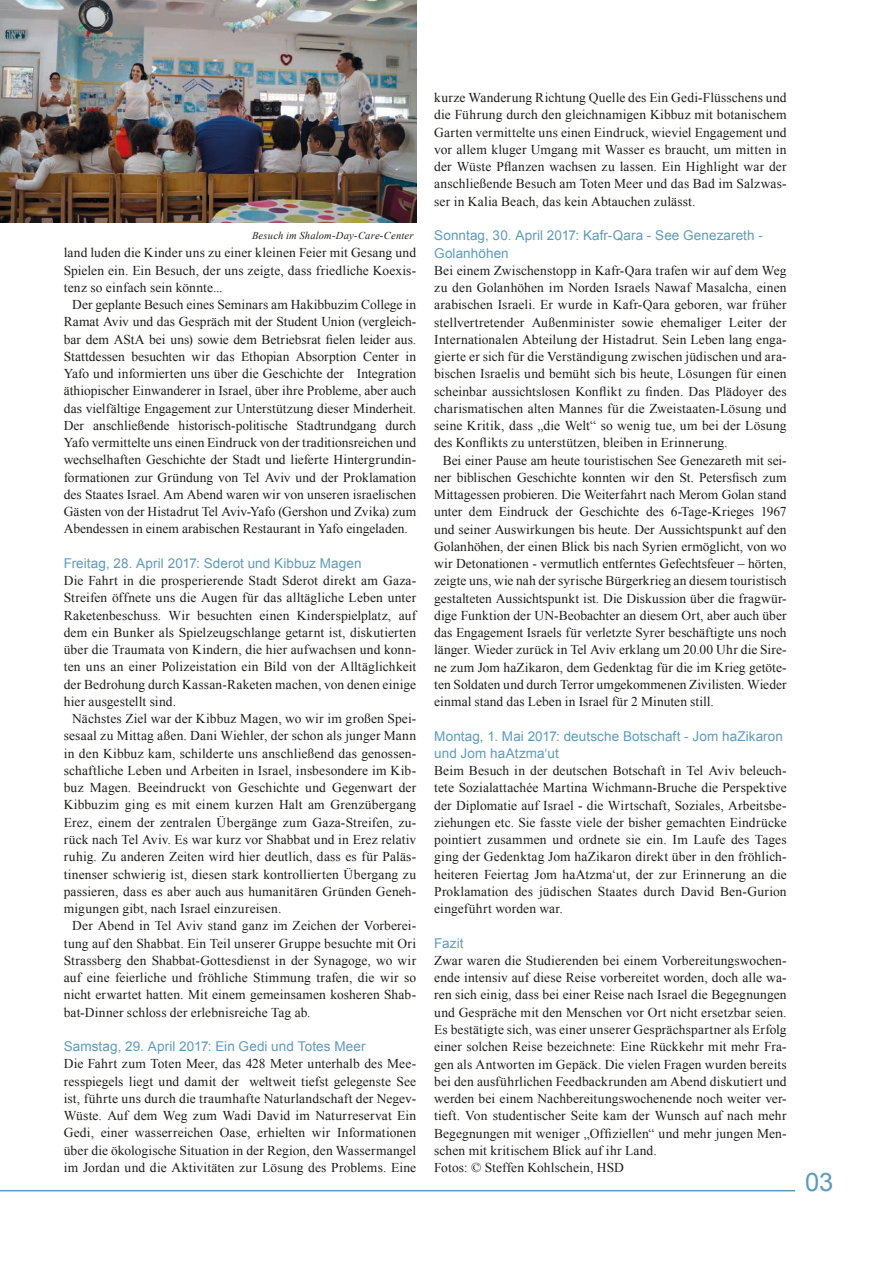
<style>
.page{position:relative;width:893px;height:1263px;background:#fff}
.page>*{position:absolute;margin:0;border:0;box-sizing:border-box;transform-origin:0 0}
.t1{font:25.5px "Arial";color:#5c9bbd}
.t2{font:13.5px/17.2px "Times New Roman";letter-spacing:.01em;color:#1d1d1b;text-align:justify}
.t3{font:13.5px/17.2px "Arial";letter-spacing:.005em;color:#5c9bbd}
.t4{font:italic 10.5px "Times New Roman";letter-spacing:.02em;color:#1d1d1b}
</style>
<div class="page">
<hr style="left:0;top:1190px;width:795px;height:1px;background:#5c9bbd">
<img style="left:1px;top:0;width:415px;height:223px">
<p class="t4" style="left:252px;top:228px;width:163px">Besuch im Shalom-Day-Care-Center</p>
<p class="t2" style="left:64px;top:244px;width:354px">land luden die Kinder uns zu einer kleinen Feier mit Gesang und Spielen ein. Ein Besuch, der uns zeigte, dass friedliche Koexis&shy;tenz so einfach sein könnte...</p>
<p class="t2" style="left:64px;top:296px;width:354px;text-indent:9px">Der geplante Besuch eines Seminars am Hakibbuzim College in Ramat Aviv und das Gespräch mit der Student Union (vergleich&shy;bar dem AStA bei uns) sowie dem Betriebsrat fielen leider aus.<br>Stattdessen besuchten wir das Ethopian Absorption Center in Yafo und informierten uns über die Geschichte der Integration äthiopischer Einwanderer in Israel, über ihre Probleme, aber auch das vielfältige Engagement zur Unterstützung dieser Minderheit.<br>Der anschließende historisch-politische Stadtrundgang durch Yafo vermittelte uns einen Eindruck von der traditionsreichen und wechselhaften Geschichte der Stadt und lieferte Hintergrundin&shy;formationen zur Gründung von Tel Aviv und der Proklamation des Staates Israel. Am Abend waren wir von unseren israelischen Gästen von der Histadrut Tel Aviv-Yafo (Gershon und Zvika) zum Abendessen in einem arabischen Restaurant in Yafo eingeladen.</p>
<p class="t3" style="left:64px;top:555px;width:299px">Freitag, 28. April 2017: Sderot und Kibbuz Magen</p>
<p class="t2" style="left:64px;top:572px;width:354px">Die Fahrt in die prosperierende Stadt Sderot direkt am Gaza-Streifen öffnete uns die Augen für das alltägliche Leben unter Raketenbeschuss. Wir besuchten einen Kinderspielplatz, auf dem ein Bunker als Spielzeugschlange getarnt ist, diskutierten über die Traumata von Kindern, die hier aufwachsen und konn&shy;ten uns an einer Polizeistation ein Bild von der Alltäglichkeit der Bedrohung durch Kassan-Raketen machen, von denen einige hier ausgestellt sind.</p>
<p class="t2" style="left:64px;top:710px;width:354px;text-indent:9px">Nächstes Ziel war der Kibbuz Magen, wo wir im großen Spei&shy;sesaal zu Mittag aßen. Dani Wiehler, der schon als junger Mann in den Kibbuz kam, schilderte uns anschließend das genossen&shy;schaftliche Leben und Arbeiten in Israel, insbesondere im Kib&shy;buz Magen. Beeindruckt von Geschichte und Gegenwart der Kibbuzim ging es mit einem kurzen Halt am Grenzübergang Erez, einem der zentralen Übergänge zum Gaza-Streifen, zu&shy;rück nach Tel Aviv. Es war kurz vor Shabbat und in Erez relativ ruhig. Zu anderen Zeiten wird hier deutlich, dass es für Paläs&shy;tinenser schwierig ist, diesen stark kontrollierten Übergang zu passieren, dass es aber auch aus humanitären Gründen Geneh&shy;migungen gibt, nach Israel einzureisen.</p>
<p class="t2" style="left:64px;top:917px;width:354px;text-indent:9px">Der Abend in Tel Aviv stand ganz im Zeichen der Vorberei&shy;tung auf den Shabbat. Ein Teil unserer Gruppe besuchte mit Ori Strassberg den Shabbat-Gottesdienst in der Synagoge, wo wir auf eine feierliche und fröhliche Stimmung trafen, die wir so nicht erwartet hatten. Mit einem gemeinsamen kosheren Shab&shy;bat-Dinner schloss der erlebnisreiche Tag ab.</p>
<p class="t3" style="left:64px;top:1038px;width:303px">Samstag, 29. April 2017: Ein Gedi und Totes Meer</p>
<p class="t2" style="left:64px;top:1055px;width:354px">Die Fahrt zum Toten Meer, das 428 Meter unterhalb des Mee&shy;resspiegels liegt und damit der weltweit tiefst gelegenste See ist, führte uns durch die traumhafte Naturlandschaft der Negev-Wüste. Auf dem Weg zum Wadi David im Naturreservat Ein Gedi, einer wasserreichen Oase, erhielten wir Informationen über die ökologische Situation in der Region, den Wassermangel im Jordan und die Aktivitäten zur Lösung des Problems. Eine</p>
<p class="t2" style="left:434px;top:89px;width:354px">kurze Wanderung Richtung Quelle des Ein Gedi-Flüsschens und die Führung durch den gleichnamigen Kibbuz mit botanischem Garten vermittelte uns einen Eindruck, wieviel Engagement und vor allem kluger Umgang mit Wasser es braucht, um mitten in der Wüste Pflanzen wachsen zu lassen. Ein Highlight war der anschließende Besuch am Toten Meer und das Bad im Salzwas&shy;ser in Kalia Beach, das kein Abtauchen zulässt.</p>
<p class="t3" style="left:434px;top:227px;width:330px">Sonntag, 30. April 2017: Kafr-Qara - See Genezareth -<br>Golanhöhen</p>
<p class="t2" style="left:434px;top:261px;width:354px">Bei einem Zwischenstopp in Kafr-Qara trafen wir auf dem Weg zu den Golanhöhen im Norden Israels Nawaf Masalcha, einen arabischen Israeli. Er wurde in Kafr-Qara geboren, war früher stellvertretender Außenminister sowie ehemaliger Leiter der Internationalen Abteilung der Histadrut. Sein Leben lang enga&shy;gierte er sich für die Verständigung zwischen jüdischen und ara&shy;bischen Israelis und bemüht sich bis heute, Lösungen für einen scheinbar aussichtslosen Konflikt zu finden. Das Plädoyer des charismatischen alten Mannes für die Zweistaaten-Lösung und seine Kritik, dass „die Welt“ so wenig tue, um bei der Lösung des Konflikts zu unterstützen, bleiben in Erinnerung.</p>
<p class="t2" style="left:434px;top:451px;width:354px;text-indent:9px">Bei einer Pause am heute touristischen See Genezareth mit sei&shy;ner biblischen Geschichte konnten wir den St. Petersfisch zum Mittagessen probieren. Die Weiterfahrt nach Merom Golan stand unter dem Eindruck der Geschichte des 6-Tage-Krieges 1967 und seiner Auswirkungen bis heute. Der Aussichtspunkt auf den Golanhöhen, der einen Blick bis nach Syrien ermöglicht, von wo wir Detonationen - vermutlich entferntes Gefechtsfeuer – hörten, zeigte uns, wie nah der syrische Bürgerkrieg an diesem touristisch gestalteten Aussichtspunkt ist. Die Diskussion über die fragwür&shy;dige Funktion der UN-Beobachter an diesem Ort, aber auch über das Engagement Israels für verletzte Syrer beschäftigte uns noch länger. Wieder zurück in Tel Aviv erklang um 20.00 Uhr die Sire&shy;ne zum Jom haZikaron, dem Gedenktag für die im Krieg getöte&shy;ten Soldaten und durch Terror umgekommenen Zivilisten. Wieder einmal stand das Leben in Israel für 2 Minuten still.</p>
<p class="t3" style="left:434px;top:727px;width:350px">Montag, 1. Mai 2017: deutsche Botschaft - Jom haZikaron und Jom haAtzma‘ut</p>
<p class="t2" style="left:434px;top:762px;width:354px">Beim Besuch in der deutschen Botschaft in Tel Aviv beleuch&shy;tete Sozialattachée Martina Wichmann-Bruche die Perspektive der Diplomatie auf Israel - die Wirtschaft, Soziales, Arbeitsbe&shy;ziehungen etc. Sie fasste viele der bisher gemachten Eindrücke pointiert zusammen und ordnete sie ein. Im Laufe des Tages ging der Gedenktag Jom haZikaron direkt über in den fröhlich&shy;heiteren Feiertag Jom haAtzma‘ut, der zur Erinnerung an die Proklamation des jüdischen Staates durch David Ben-Gurion eingeführt worden war.</p>
<p class="t3" style="left:434px;top:934px;width:31px">Fazit</p>
<p class="t2" style="left:434px;top:952px;width:354px;text-align:left">Zwar waren die Studierenden bei einem Vorbereitungswochen&shy;ende intensiv auf diese Reise vorbereitet worden, doch alle wa&shy;ren sich einig, dass bei einer Reise nach Israel die Begegnungen und Gespräche mit den Menschen vor Ort nicht ersetzbar seien.<br>Es bestätigte sich, was einer unserer Gesprächspartner als Erfolg einer solchen Reise bezeichnete: Eine Rückkehr mit mehr Fra&shy;gen als Antworten im Gepäck. Die vielen Fragen wurden bereits bei den ausführlichen Feedbackrunden am Abend diskutiert und werden bei einem Nachbereitungswochenende noch weiter ver&shy;tieft. Von studentischer Seite kam der Wunsch auf nach mehr Begegnungen mit weniger „Offiziellen“ und mehr jungen Men&shy;schen mit kritischem Blick auf ihr Land.<br>Fotos: © Steffen Kohlschein, HSD</p>
<h1 class="t1" style="left:805px;top:1166px;width:30px">03</h1>
</div>
